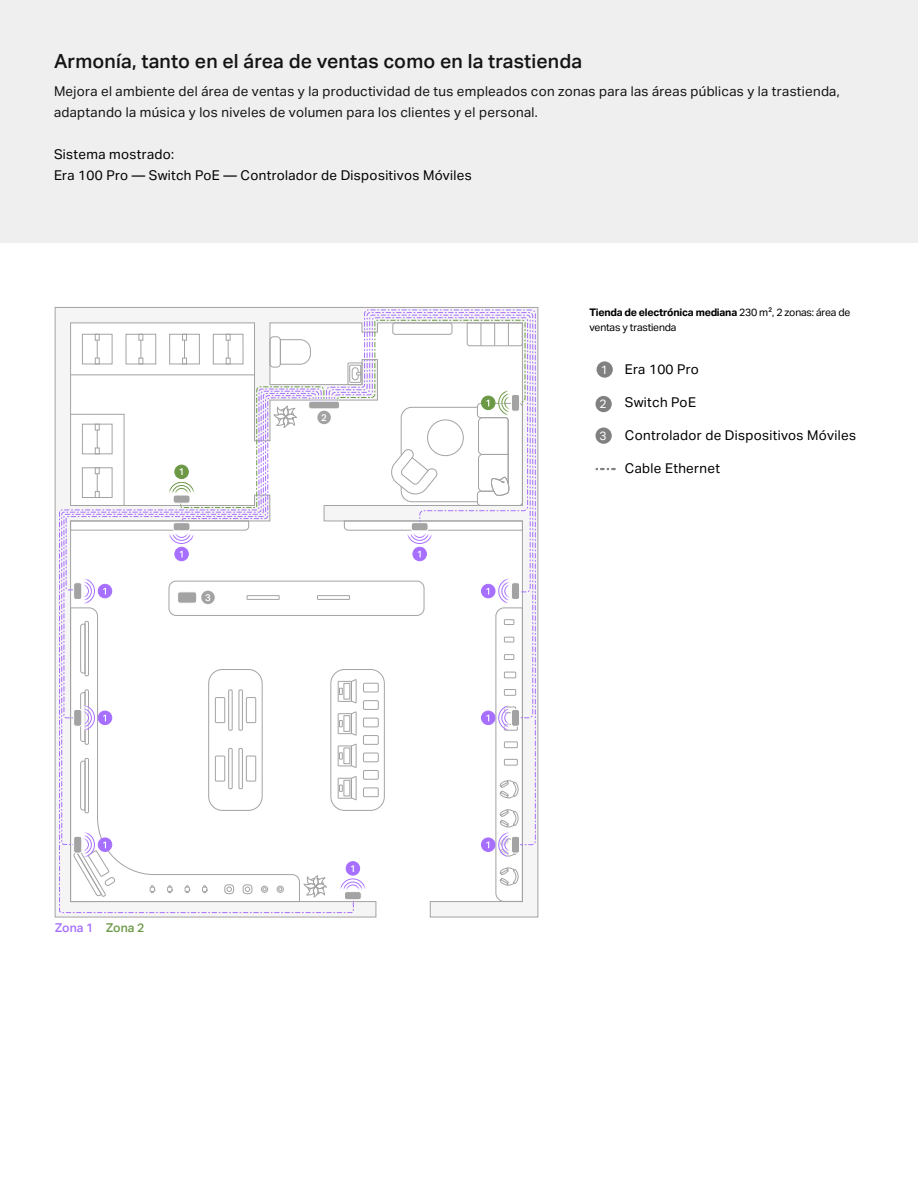
<style>
.page{position:relative;width:918px;height:1188px;background:#fff}
.page>*{position:absolute;margin:0;border:0;box-sizing:border-box;transform-origin:0 0}
.t1{font:500 19.5px "Aktiv Grotesk";letter-spacing:.01em;color:#141414}
.t2{font:13.5px/21px "Aktiv Grotesk";letter-spacing:.02em;color:#141414}
.t3{font:13.5px/21px "Aktiv Grotesk";letter-spacing:.02em;color:#000}
.t4{font:500 12.15px "Aktiv Grotesk";color:#a76fff}
.t5{font:12px "Aktiv Grotesk";color:#fff}
.t6{font:10.5px/15px "Aktiv Grotesk";letter-spacing:-.02em;color:#000}
.t7{font:500 9.6px "Aktiv Grotesk";color:#fff}
.s1{color:#6d9947}
.s2{font-weight:700}
</style>
<div class="page">
<div style="left:0;top:0;width:918px;height:243px;background:#efefef"></div>
<div style="left:597px;top:361px;width:16px;height:17px;background:#808081;border-radius:50%"></div>
<div style="left:596px;top:396px;width:16px;height:16px;background:#808081;border-radius:50%"></div>
<div style="left:596px;top:428px;width:16px;height:16px;background:#808081;border-radius:50%"></div>
<svg style="left:597px;top:468px;width:18px;height:2px"></svg>
<svg style="left:54px;top:307px;width:485px;height:611px"></svg>
<div style="left:270px;top:336px;width:11px;height:32px;border:1px solid #a3a3a3;border-radius:3px"></div>
<svg style="left:280px;top:339px;width:31px;height:26px"></svg>
<div style="left:82px;top:334px;width:31px;height:30px;border:1px solid #a3a3a3"></div>
<svg style="left:95px;top:334px;width:5px;height:30px"></svg>
<div style="left:126px;top:334px;width:30px;height:30px;border:1px solid #a3a3a3"></div>
<svg style="left:138px;top:334px;width:5px;height:30px"></svg>
<div style="left:169px;top:334px;width:31px;height:30px;border:1px solid #a3a3a3"></div>
<svg style="left:182px;top:334px;width:5px;height:30px"></svg>
<div style="left:213px;top:334px;width:30px;height:30px;border:1px solid #a3a3a3"></div>
<svg style="left:226px;top:334px;width:5px;height:30px"></svg>
<hr style="left:71px;top:374px;width:183px;height:1px;background:#a3a3a3">
<svg style="left:354px;top:879px;width:12px;height:12px"></svg>
<div style="left:346px;top:862px;width:14px;height:13px;background:#a76fff;border-radius:50%"></div>
<div style="left:346px;top:861px;width:14px;height:15px;border:1px solid #a76fff;border-radius:50%"></div>
<svg style="left:59px;top:388px;width:295px;height:525px"></svg>
<svg style="left:326px;top:309px;width:210px;height:537px"></svg>
<svg style="left:331px;top:314px;width:200px;height:279px"></svg>
<div style="left:317px;top:411px;width:14px;height:13px;background:#a3a3a3;border-radius:50%"></div>
<div style="left:74px;top:583px;width:8px;height:16px;background:#a3a3a3;border-radius:2px"></div>
<div style="left:73px;top:582px;width:9px;height:18px;border:1px solid #fff;border-radius:2px"></div>
<div style="left:511px;top:394px;width:9px;height:17px;background:#a3a3a3;border-radius:2px"></div>
<div style="left:511px;top:394px;width:9px;height:18px;border:1px solid #fff;border-radius:2px"></div>
<div style="left:344px;top:892px;width:17px;height:8px;background:#a3a3a3;border-radius:2px"></div>
<div style="left:344px;top:891px;width:18px;height:9px;border:1px solid #fff;border-radius:2px"></div>
<div style="left:173px;top:495px;width:17px;height:8px;background:#a3a3a3;border-radius:2px"></div>
<div style="left:173px;top:495px;width:17px;height:9px;border:1px solid #fff;border-radius:2px"></div>
<div style="left:411px;top:523px;width:17px;height:8px;background:#a3a3a3;border-radius:2px"></div>
<div style="left:411px;top:522px;width:17px;height:9px;border:1px solid #fff;border-radius:2px"></div>
<div style="left:173px;top:523px;width:17px;height:8px;background:#a3a3a3;border-radius:2px"></div>
<div style="left:173px;top:522px;width:17px;height:9px;border:1px solid #fff;border-radius:2px"></div>
<div style="left:309px;top:401px;width:31px;height:8px;background:#a3a3a3;border-radius:2px"></div>
<div style="left:308px;top:401px;width:32px;height:8px;border:1px solid #fff;border-radius:2px"></div>
<svg style="left:303px;top:866px;width:31px;height:40px"></svg>
<div style="left:208px;top:669px;width:55px;height:142px;border:1px solid #a3a3a3;border-radius:14px"></div>
<div style="left:330px;top:669px;width:55px;height:142px;border:1px solid #a3a3a3;border-radius:14px"></div>
<div style="left:239px;top:690px;width:4px;height:41px;border:1px solid #a3a3a3"></div>
<div style="left:246px;top:697px;width:10px;height:26px;border:1px solid #a3a3a3"></div>
<div style="left:228px;top:690px;width:5px;height:41px;border:1px solid #a3a3a3"></div>
<div style="left:215px;top:697px;width:10px;height:26px;border:1px solid #a3a3a3"></div>
<div style="left:239px;top:748px;width:4px;height:41px;border:1px solid #a3a3a3"></div>
<div style="left:246px;top:756px;width:10px;height:26px;border:1px solid #a3a3a3"></div>
<div style="left:228px;top:748px;width:5px;height:41px;border:1px solid #a3a3a3"></div>
<div style="left:215px;top:756px;width:10px;height:26px;border:1px solid #a3a3a3"></div>
<div style="left:338px;top:681px;width:14px;height:21px;border:1px solid #a3a3a3"></div>
<svg style="left:350px;top:679px;width:7px;height:25px"></svg>
<svg style="left:339px;top:688px;width:4px;height:7px"></svg>
<div style="left:343px;top:683px;width:7px;height:17px;border:1px solid #a3a3a3"></div>
<div style="left:338px;top:746px;width:14px;height:20px;border:1px solid #a3a3a3"></div>
<svg style="left:350px;top:744px;width:7px;height:25px"></svg>
<svg style="left:339px;top:752px;width:4px;height:8px"></svg>
<div style="left:343px;top:748px;width:7px;height:16px;border:1px solid #a3a3a3"></div>
<div style="left:338px;top:713px;width:14px;height:21px;border:1px solid #a3a3a3"></div>
<svg style="left:350px;top:712px;width:7px;height:24px"></svg>
<svg style="left:339px;top:720px;width:4px;height:7px"></svg>
<div style="left:343px;top:715px;width:7px;height:17px;border:1px solid #a3a3a3"></div>
<div style="left:338px;top:778px;width:14px;height:21px;border:1px solid #a3a3a3"></div>
<svg style="left:350px;top:776px;width:7px;height:25px"></svg>
<svg style="left:339px;top:785px;width:4px;height:7px"></svg>
<div style="left:343px;top:780px;width:7px;height:16px;border:1px solid #a3a3a3"></div>
<div style="left:363px;top:683px;width:16px;height:9px;border:1px solid #a3a3a3"></div>
<div style="left:363px;top:700px;width:16px;height:10px;border:1px solid #a3a3a3"></div>
<div style="left:363px;top:718px;width:16px;height:9px;border:1px solid #a3a3a3"></div>
<div style="left:363px;top:735px;width:16px;height:10px;border:1px solid #a3a3a3"></div>
<div style="left:363px;top:753px;width:16px;height:9px;border:1px solid #a3a3a3"></div>
<div style="left:363px;top:770px;width:16px;height:10px;border:1px solid #a3a3a3"></div>
<div style="left:363px;top:787px;width:16px;height:10px;border:1px solid #a3a3a3"></div>
<div style="left:85px;top:621px;width:4px;height:55px;border:1px solid #a3a3a3"></div>
<svg style="left:80px;top:623px;width:6px;height:51px"></svg>
<div style="left:85px;top:758px;width:4px;height:55px;border:1px solid #a3a3a3"></div>
<svg style="left:80px;top:760px;width:6px;height:51px"></svg>
<svg style="left:150px;top:874px;width:6px;height:31px"></svg>
<svg style="left:167px;top:874px;width:6px;height:31px"></svg>
<svg style="left:185px;top:874px;width:6px;height:31px"></svg>
<svg style="left:202px;top:874px;width:6px;height:31px"></svg>
<div style="left:224px;top:884px;width:10px;height:10px;border:1px solid #a3a3a3;border-radius:3px"></div>
<svg style="left:227px;top:887px;width:5px;height:5px"></svg>
<div style="left:243px;top:884px;width:9px;height:10px;border:1px solid #a3a3a3;border-radius:3px"></div>
<svg style="left:245px;top:887px;width:5px;height:5px"></svg>
<div style="left:261px;top:886px;width:7px;height:7px;border:1px solid #a3a3a3;border-radius:50%"></div>
<svg style="left:263px;top:887px;width:4px;height:4px"></svg>
<div style="left:277px;top:886px;width:7px;height:7px;border:1px solid #a3a3a3;border-radius:50%"></div>
<svg style="left:278px;top:887px;width:4px;height:4px"></svg>
<svg style="left:80px;top:689px;width:15px;height:56px"></svg>
<div style="left:98px;top:711px;width:14px;height:14px;background:#a76fff;border-radius:50%"></div>
<div style="left:98px;top:711px;width:14px;height:14px;border:1px solid #a76fff;border-radius:50%"></div>
<svg style="left:103px;top:715px;width:3px;height:6px"></svg>
<div style="left:74px;top:709px;width:8px;height:17px;background:#a3a3a3;border-radius:2px"></div>
<div style="left:73px;top:709px;width:9px;height:18px;border:1px solid #fff;border-radius:2px"></div>
<svg style="left:72px;top:832px;width:44px;height:66px"></svg>
<svg style="left:481px;top:711px;width:14px;height:14px"></svg>
<div style="left:481px;top:711px;width:14px;height:14px;border:1px solid #a76fff;border-radius:50%"></div>
<svg style="left:495px;top:578px;width:28px;height:324px"></svg>
<svg style="left:481px;top:838px;width:14px;height:13px"></svg>
<div style="left:481px;top:838px;width:14px;height:14px;border:1px solid #a76fff;border-radius:50%"></div>
<div style="left:511px;top:836px;width:9px;height:17px;background:#a3a3a3;border-radius:2px"></div>
<div style="left:511px;top:836px;width:9px;height:18px;border:1px solid #fff;border-radius:2px"></div>
<h1 class="t1" style="left:54px;top:50px;width:530px">Armonía, tanto en el área de ventas como en la trastienda</h1>
<p class="t2" style="left:54px;top:81px;width:787px">Mejora el ambiente del área de ventas y la productividad de tus empleados con zonas para las áreas públicas y la trastienda, adaptando la música y los niveles de volumen para los clientes y el personal.</p>
<p class="t3" style="left:54px;top:144px;width:419px">Sistema mostrado:<br>Era 100 Pro — Switch PoE — Controlador de Dispositivos Móviles</p>
<p class="t7" style="left:179px;top:466px;width:7px">1</p>
<p class="t7" style="left:205px;top:592px;width:7px">3</p>
<p class="t4" style="left:55px;top:920px;width:91px">Zona 1 <span class="s1">Zona 2</span></p>
<p class="t7" style="left:321px;top:412px;width:7px">2</p>
<p class="t7" style="left:350px;top:863px;width:7px">1</p>
<p class="t6" style="left:590px;top:305px;width:262px"><span class="s2">Tienda de electrónica mediana</span> 230 m², 2 zonas: área de ventas y trastienda</p>
<p class="t3" style="left:625px;top:359px;width:76px">Era 100 Pro</p>
<p class="t3" style="left:625px;top:392px;width:73px">Switch PoE</p>
<p class="t3" style="left:625px;top:425px;width:233px">Controlador de Dispositivos Móviles</p>
<p class="t3" style="left:625px;top:458px;width:97px">Cable Ethernet</p>
<p class="t5" style="left:601px;top:363px;width:9px">1</p>
<p class="t5" style="left:600px;top:397px;width:9px">2</p>
<p class="t5" style="left:600px;top:429px;width:9px">3</p>
</div>
